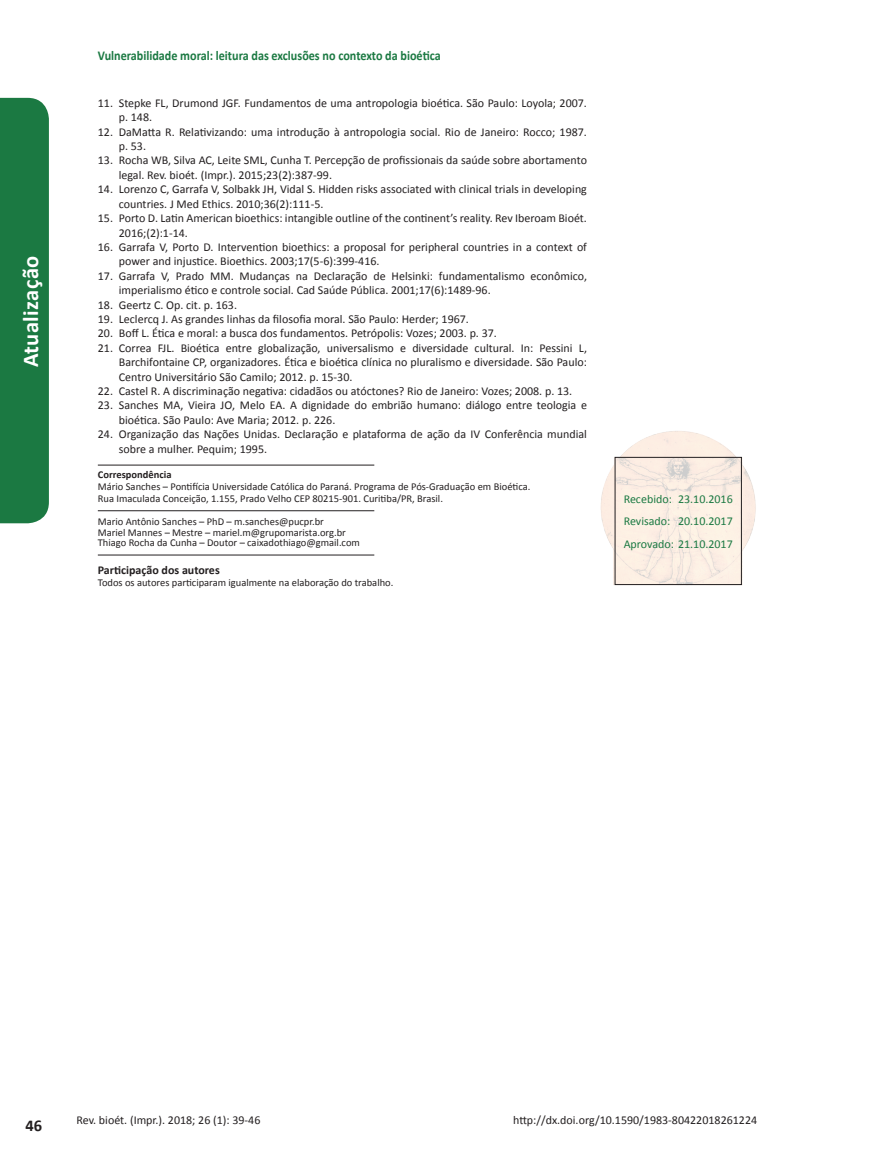
<style>
.page{position:relative;width:872px;height:1170px;background:#fff}
.page>*{position:absolute;margin:0;border:0;box-sizing:border-box;transform-origin:0 0}
.t1{font:700 22.5px "Calibri";letter-spacing:.02em;color:#fff}
.t2{font:700 16.5px "Calibri";color:#231f20}
.t3{font:700 13.5px "Calibri";color:#1b7942;scale:.9 1}
.Referencias{font:12px/14.4px "Calibri";color:#231f20}
.t4{font:12px "Calibri";color:#1b7942}
.titulo_participacao{font:700 12px "Calibri";color:#231f20}
.Texto_correspondenci{font:10.5px/12px "Calibri";color:#231f20}
.E-mail{font:10.5px/10.5px "Calibri";color:#231f20}
.texto_participacao_d{font:10.5px "Calibri";color:#231f20}
.Titulo_correspondenc{font:700 10.5px "Calibri";color:#231f20}
</style>
<div class="page">
<hr style="left:98px;top:465px;width:276px;height:1px;background:#231f20">
<hr style="left:98px;top:510px;width:276px;height:1px;background:#231f20">
<hr style="left:98px;top:554px;width:276px;height:1px;background:#231f20">
<img style="left:600px;top:431px;width:156px;height:154px">
<div style="left:0;top:98px;width:49px;height:425px;background:#1b7942"></div>
<h1 class="t1" style="left:16px;top:367px;width:113px;rotate:-90deg">Atualização</h1>
<p class="t3" style="left:98px;top:47px;width:382px">Vulnerabilidade moral: leitura das exclusões no contexto da bioética</p>
<p class="Referencias" style="left:119px;top:96px;width:469px;text-indent:-21px">11. Stepke FL, Drumond JGF. Fundamentos de uma antropologia bioética. São Paulo: Loyola; 2007. p. 148.</p>
<p class="Referencias" style="left:119px;top:124px;width:469px;text-indent:-21px">12. DaMatta R. Relativizando: uma introdução à antropologia social. Rio de Janeiro: Rocco; 1987. p. 53.</p>
<p class="Referencias" style="left:119px;top:153px;width:469px;text-indent:-21px">13. Rocha WB, Silva AC, Leite SML, Cunha T. Percepção de profissionais da saúde sobre abortamento legal. Rev. bioét. (Impr.). 2015;23(2):387-99.</p>
<p class="Referencias" style="left:119px;top:182px;width:469px;text-indent:-21px">14. Lorenzo C, Garrafa V, Solbakk JH, Vidal S. Hidden risks associated with clinical trials in developing countries. J Med Ethics. 2010;36(2):111-5.</p>
<p class="Referencias" style="left:119px;top:211px;width:469px;text-indent:-21px">15. Porto D. Latin American bioethics: intangible outline of the continent’s reality. Rev Iberoam Bioét.<br>2016;(2):1-14.</p>
<p class="Referencias" style="left:119px;top:240px;width:469px;text-indent:-21px">16. Garrafa V, Porto D. Intervention bioethics: a proposal for peripheral countries in a context of power and injustice. Bioethics. 2003;17(5-6):399-416.</p>
<p class="Referencias" style="left:119px;top:268px;width:469px;text-indent:-21px">17. Garrafa V, Prado MM. Mudanças na Declaração de Helsinki: fundamentalismo econômico, imperialismo ético e controle social. Cad Saúde Pública. 2001;17(6):1489-96.</p>
<p class="Referencias" style="left:98px;top:297px;width:141px">18. Geertz C. Op. cit. p. 163.</p>
<p class="Referencias" style="left:98px;top:312px;width:372px">19. Leclercq J. As grandes linhas da filosofia moral. São Paulo: Herder; 1967.</p>
<p class="Referencias" style="left:98px;top:326px;width:400px">20. Boff L. Ética e moral: a busca dos fundamentos. Petrópolis: Vozes; 2003. p. 37.</p>
<p class="Referencias" style="left:119px;top:340px;width:469px;text-align:justify;text-indent:-21px">21. Correa FJL. Bioética entre globalização, universalismo e diversidade cultural. In: Pessini L, Barchifontaine CP, organizadores. Ética e bioética clínica no pluralismo e diversidade. São Paulo:<br>Centro Universitário São Camilo; 2012. p. 15-30.</p>
<p class="Referencias" style="left:98px;top:384px;width:476px">22. Castel R. A discriminação negativa: cidadãos ou atóctones? Rio de Janeiro: Vozes; 2008. p. 13.</p>
<p class="Referencias" style="left:119px;top:398px;width:469px;text-indent:-21px">23. Sanches MA, Vieira JO, Melo EA. A dignidade do embrião humano: diálogo entre teologia e bioética. São Paulo: Ave Maria; 2012. p. 226.</p>
<p class="Referencias" style="left:119px;top:427px;width:469px;text-indent:-21px">24. Organização das Nações Unidas. Declaração e plataforma de ação da IV Conferência mundial sobre a mulher. Pequim; 1995.</p>
<p class="Titulo_correspondenc" style="left:98px;top:468px;width:75px">Correspondência</p>
<p class="Texto_correspondenci" style="left:98px;top:480px;width:434px">Mário Sanches – Pontifícia Universidade Católica do Paraná. Programa de Pós-Graduação em Bioética.<br>Rua Imaculada Conceição, 1.155, Prado Velho CEP 80215-901. Curitiba/PR, Brasil.</p>
<p class="E-mail" style="left:98px;top:516px;width:264px">Mario Antônio Sanches – PhD – m.sanches@pucpr.br<br>Mariel Mannes – Mestre – mariel.m@grupomarista.org.br<br>Thiago Rocha da Cunha – Doutor – caixadothiago@gmail.com</p>
<p class="titulo_participacao" style="left:98px;top:562px;width:123px">Participação dos autores</p>
<p class="texto_participacao_d" style="left:98px;top:576px;width:297px">Todos os autores participaram igualmente na elaboração do trabalho.</p>
<p class="t4" style="left:623px;top:491px;width:111px">Recebido: 23.10.2016</p>
<p class="t4" style="left:623px;top:514px;width:111px">Revisado: 20.10.2017</p>
<p class="t4" style="left:623px;top:536px;width:111px">Aprovado: 21.10.2017</p>
<h2 class="t2" style="left:26px;top:1115px;width:18px">46</h2>
<p class="Referencias" style="left:77px;top:1113px;width:185px">Rev. bioét. (Impr.). 2018; 26 (1): 39-46</p>
<p class="Referencias" style="left:513px;top:1113px;width:245px">http://dx.doi.org/10.1590/1983-80422018261224</p>
</div>
